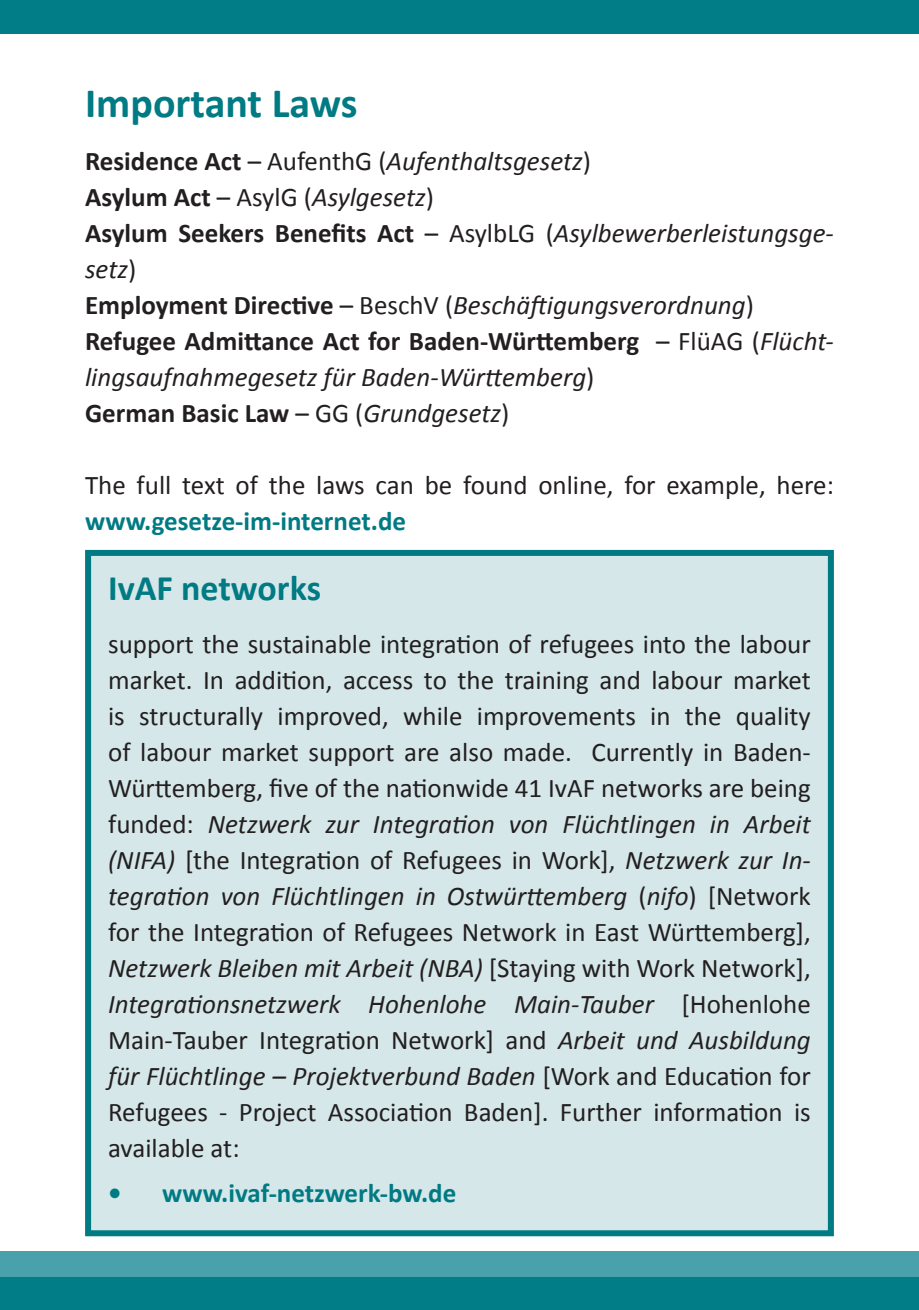
<style>
.page{position:relative;width:919px;height:1310px;background:#fff}
.page>*{position:absolute;margin:0;border:0;box-sizing:border-box;transform-origin:0 0}
.t1{font:700 42px "Calibri";color:#007a83}
.t2{font:700 36px "Calibri";color:#007a83}
.t3{font:27px/36px "Calibri";color:#231f20;text-align:justify}
.t4{font:italic 27px/36px "Calibri";color:#231f20}
.t5{font:700 27px "Calibri";color:#007a83}
.s1{font-weight:700;font-style:normal}
.s2{font-style:normal}
.s3{font-style:italic}
</style>
<div class="page">
<div style="left:0;top:0;width:918px;height:34px;background:#007d87"></div>
<div style="left:0;top:1276px;width:918px;height:34px;background:#007d87"></div>
<div style="left:0;top:1251px;width:918px;height:25px;background:#49a2ab"></div>
<div style="left:88px;top:553px;width:742px;height:680px;background:#d5e7e9"></div>
<div style="left:85px;top:550px;width:748px;height:686px;border:6px solid #007a83"></div>
<h1 class="t1" style="left:85px;top:76px;width:274px">Important Laws</h1>
<p class="t4" style="left:85px;top:142px;width:750px"><span class="s1">Residence Act</span> <span class="s2">– AufenthG (</span>Aufenthaltsgesetz<span class="s2">)<br></span><span class="s1">Asylum Act</span> <span class="s2">– AsylG (</span>Asylgesetz<span class="s2">)<br></span><span class="s1">Asylum Seekers Benefits Act</span> <span class="s2">– AsylbLG (</span>Asylbewerberleistungsge&shy;setz<span class="s2">)<br></span><span class="s1">Employment Directive</span> <span class="s2">– BeschV (</span>Beschäftigungsverordnung<span class="s2">)<br></span><span class="s1">Refugee Admittance Act for Baden-Württemberg</span> <span class="s2">– FlüAG (</span>Flücht&shy;lingsaufnahmegesetz für Baden-Württemberg<span class="s2">)<br></span><span class="s1">German Basic Law</span> <span class="s2">– GG (</span>Grundgesetz<span class="s2">)</span></p>
<p class="t3" style="left:85px;top:467px;width:750px">The full text of the laws can be found online, for example, here:</p>
<p class="t5" style="left:85px;top:503px;width:322px">www.gesetze-im-internet.de</p>
<h2 class="t2" style="left:108px;top:565px;width:214px">IvAF networks</h2>
<p class="t3" style="left:108px;top:626px;width:704px">support the sustainable integration of refugees into the labour market. In addition, access to the training and labour market is structurally improved, while improvements in the quality of labour market support are also made. Currently in Baden-Württemberg, five of the nationwide 41 IvAF networks are being funded: <span class="s3">Netzwerk zur Integration von Flüchtlingen in Arbeit (NIFA)</span> [the Integration of Refugees in Work], <span class="s3">Netzwerk zur In&shy;tegration von Flüchtlingen in Ostwürttemberg</span> (<span class="s3">nifo</span>) [Network for the Integration of Refugees Network in East Württemberg], <span class="s3">Netzwerk Bleiben mit Arbeit (NBA)</span> [Staying with Work Network], <span class="s3">Integrationsnetzwerk Hohenlohe Main-Tauber</span> [Hohenlohe Main-Tauber Integration Network] and <span class="s3">Arbeit und Ausbildung für Flüchtlinge – Projektverbund Baden</span> [Work and Education for Refugees - Project Association Baden]. Further information is available at:</p>
<p class="t5" style="left:108px;top:1175px;width:350px">• www.ivaf-netzwerk-bw.de</p>
</div>
